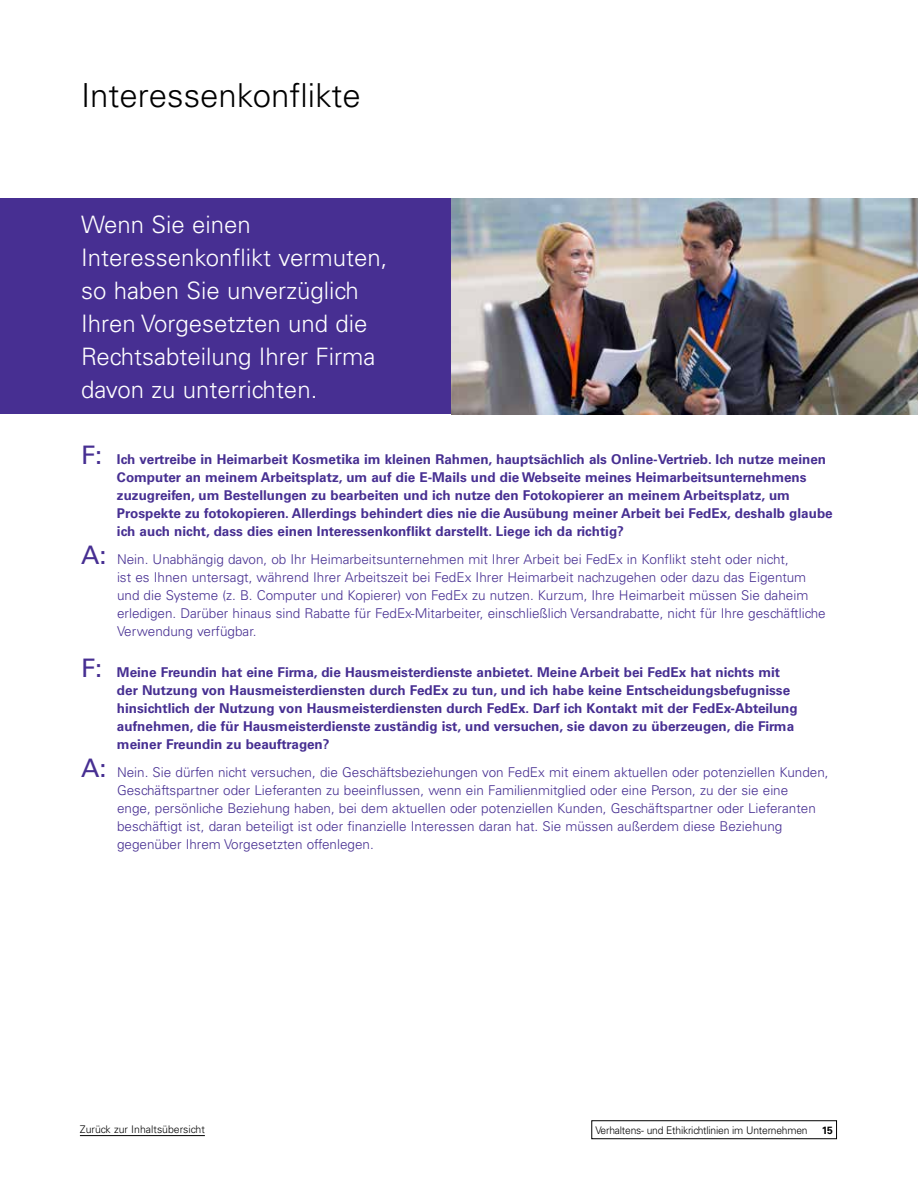
<style>
.page{position:relative;width:918px;height:1188px;background:#fff}
.page>*{position:absolute;margin:0;border:0;box-sizing:border-box;transform-origin:0 0}
.t1{font:300 33px "Univers";color:#000}
.t2{font:300 24px/33px "Univers";color:#fff}
.t3{font:300 13.5px/18px "Univers";color:#472f92}
.t4{font:700 13.5px/18px "Univers";color:#472f92}
.t5{font:300 10.5px "Univers";letter-spacing:-.02em;color:#000}
.t6{font:300 10.5px "Univers";color:#000}
.t7{font:700 10.5px "Univers";color:#000}
.s1{font-weight:400;font-size:25.5px}
</style>
<div class="page">
<div style="left:592px;top:1121px;width:245px;height:18px;border:1px solid #000"></div>
<hr style="left:80px;top:1135px;width:125px;height:1px;background:#000">
<div style="left:0;top:198px;width:470px;height:216px;background:#472f92"></div>
<img style="left:452px;top:198px;width:466px;height:216px">
<h1 class="t1" style="left:81px;top:76px;width:281px">Interessenkonflikte</h1>
<h2 class="t2" style="left:81px;top:208px;width:308px">Wenn Sie einen<br>Interessenkonflikt vermuten, so haben Sie unverzüglich<br>Ihren Vorgesetzten und die<br>Rechtsabteilung Ihrer Firma davon zu unterrichten.</h2>
<p class="t4" style="left:117px;top:450px;width:717px;text-indent:-36px"><span class="s1">F:</span> Ich vertreibe in Heimarbeit Kosmetika im kleinen Rahmen, hauptsächlich als Online-Vertrieb. Ich nutze meinen Computer an meinem Arbeitsplatz, um auf die E-Mails und die Webseite meines Heimarbeitsunternehmens zuzugreifen, um Bestellungen zu bearbeiten und ich nutze den Fotokopierer an meinem Arbeitsplatz, um Prospekte zu fotokopieren. Allerdings behindert dies nie die Ausübung meiner Arbeit bei FedEx, deshalb glaube ich auch nicht, dass dies einen Interessenkonflikt darstellt. Liege ich da richtig?</p>
<p class="t3" style="left:117px;top:550px;width:710px;text-indent:-36px"><span class="s1">A:</span> Nein. Unabhängig davon, ob Ihr Heimarbeitsunternehmen mit Ihrer Arbeit bei FedEx in Konflikt steht oder nicht,<br>ist es Ihnen untersagt, während Ihrer Arbeitszeit bei FedEx Ihrer Heimarbeit nachzugehen oder dazu das Eigentum und die Systeme (z. B. Computer und Kopierer) von FedEx zu nutzen. Kurzum, Ihre Heimarbeit müssen Sie daheim erledigen. Darüber hinaus sind Rabatte für FedEx-Mitarbeiter, einschließlich Versandrabatte, nicht für Ihre geschäftliche Verwendung verfügbar.</p>
<p class="t4" style="left:117px;top:663px;width:682px;text-indent:-36px"><span class="s1">F:</span> Meine Freundin hat eine Firma, die Hausmeisterdienste anbietet. Meine Arbeit bei FedEx hat nichts mit der Nutzung von Hausmeisterdiensten durch FedEx zu tun, und ich habe keine Entscheidungsbefugnisse hinsichtlich der Nutzung von Hausmeisterdiensten durch FedEx. Darf ich Kontakt mit der FedEx-Abteilung aufnehmen, die für Hausmeisterdienste zuständig ist, und versuchen, sie davon zu überzeugen, die Firma meiner Freundin zu beauftragen?</p>
<p class="t3" style="left:117px;top:763px;width:713px;text-indent:-36px"><span class="s1">A:</span> Nein. Sie dürfen nicht versuchen, die Geschäftsbeziehungen von FedEx mit einem aktuellen oder potenziellen Kunden, Geschäftspartner oder Lieferanten zu beeinflussen, wenn ein Familienmitglied oder eine Person, zu der sie eine<br>enge, persönliche Beziehung haben, bei dem aktuellen oder potenziellen Kunden, Geschäftspartner oder Lieferanten beschäftigt ist, daran beteiligt ist oder finanzielle Interessen daran hat. Sie müssen außerdem diese Beziehung gegenüber Ihrem Vorgesetzten offenlegen.</p>
<p class="t6" style="left:80px;top:1123px;width:126px">Zurück zur Inhaltsübersicht</p>
<p class="t5" style="left:595px;top:1124px;width:214px">Verhaltens- und Ethikrichtlinien im Unternehmen</p>
<p class="t7" style="left:822px;top:1124px;width:13px">15</p>
</div>
